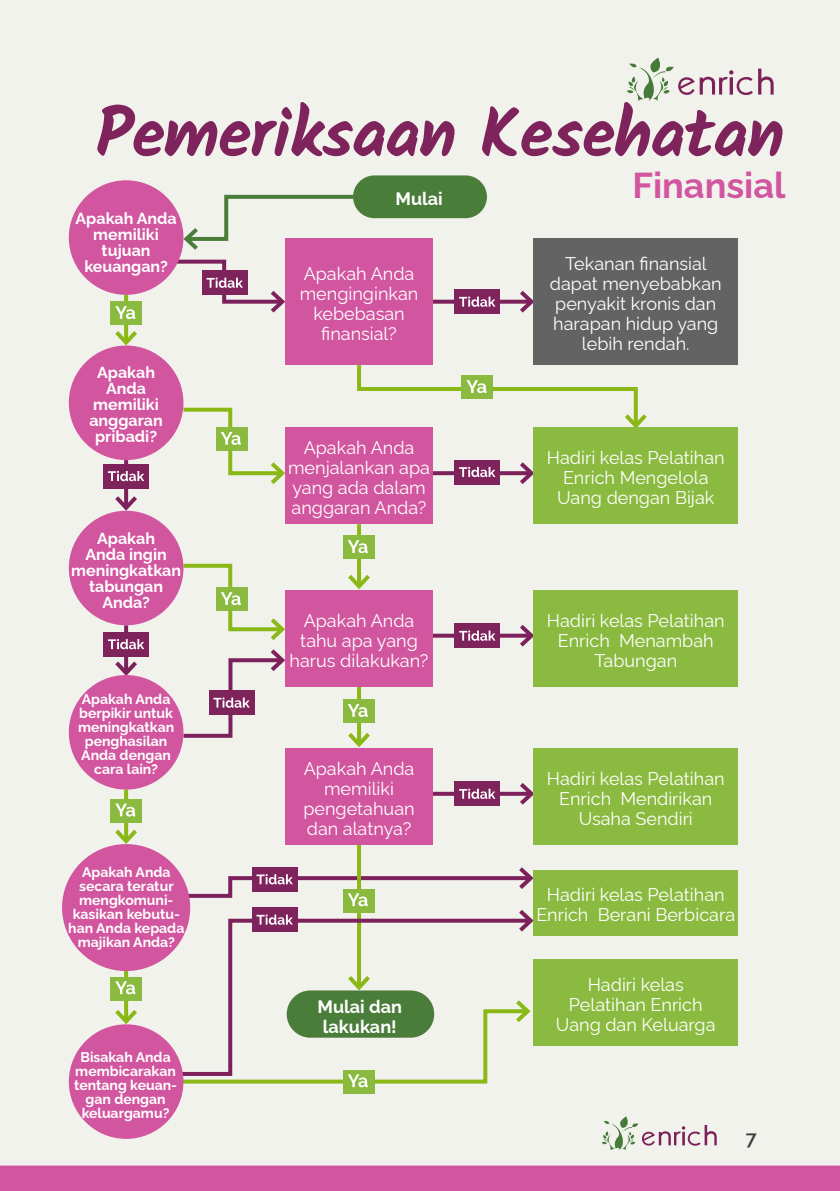
<style>
.page{position:relative;width:840px;height:1191px;background:#fff}
.page>*{position:absolute;margin:0;border:0;box-sizing:border-box;transform-origin:0 0}
.Heading{font:700 68px "Kalam";letter-spacing:-.02em;color:#7e235c}
.Heading-2{font:700 36px "Raleway";color:#d2559f}
.t1{font:600 20px "Raleway";color:#403d3d}
.Basic_body{font:18px/20px "Raleway";color:#fff;text-align:center}
.Basic_body-2{font:700 18px/20px "Raleway";color:#fff}
.Basic_body-3{font:700 16px/16px "Raleway";color:#fff;text-align:center}
.Basic_body-4{font:700 14px/14px "Raleway";color:#fff;text-align:center}
</style>
<div class="page">
<div style="left:0;top:0;width:839px;height:1191px;background:#f2f2ed"></div>
<div style="left:0;top:1165px;width:839px;height:26px;background:#d2559f"></div>
<div style="left:353px;top:175px;width:133px;height:43px;background:#4b7d3a;border-radius:21px"></div>
<hr style="left:357px;top:682px;width:4px;height:62px;background:#8ab817">
<svg style="left:348px;top:728px;width:22px;height:20px"></svg>
<hr style="left:357px;top:844px;width:4px;height:143px;background:#8ab817">
<hr style="left:357px;top:524px;width:4px;height:62px;background:#8ab817">
<svg style="left:348px;top:570px;width:22px;height:20px"></svg>
<svg style="left:432px;top:300px;width:83px;height:4px"></svg>
<svg style="left:515px;top:290px;width:18px;height:23px"></svg>
<svg style="left:432px;top:471px;width:83px;height:4px"></svg>
<svg style="left:515px;top:462px;width:18px;height:22px"></svg>
<svg style="left:432px;top:633px;width:83px;height:4px"></svg>
<svg style="left:515px;top:624px;width:18px;height:23px"></svg>
<svg style="left:432px;top:792px;width:83px;height:4px"></svg>
<svg style="left:515px;top:783px;width:18px;height:22px"></svg>
<svg style="left:124px;top:295px;width:4px;height:32px"></svg>
<svg style="left:115px;top:327px;width:22px;height:18px"></svg>
<svg style="left:124px;top:460px;width:4px;height:32px"></svg>
<svg style="left:111px;top:492px;width:30px;height:21px"></svg>
<svg style="left:124px;top:625px;width:4px;height:32px"></svg>
<svg style="left:111px;top:657px;width:30px;height:20px"></svg>
<svg style="left:124px;top:789px;width:4px;height:36px"></svg>
<svg style="left:111px;top:825px;width:30px;height:21px"></svg>
<svg style="left:124px;top:971px;width:4px;height:34px"></svg>
<svg style="left:115px;top:1005px;width:25px;height:21px"></svg>
<div style="left:69px;top:180px;width:114px;height:115px;background:#d2559f;border-radius:50%"></div>
<div style="left:285px;top:238px;width:147px;height:127px;background:#d2559f"></div>
<div style="left:533px;top:238px;width:204px;height:127px;background:#636363"></div>
<div style="left:69px;top:345px;width:114px;height:115px;background:#d2559f;border-radius:50%"></div>
<div style="left:69px;top:511px;width:114px;height:114px;background:#d2559f;border-radius:50%"></div>
<div style="left:69px;top:675px;width:114px;height:114px;background:#d2559f;border-radius:50%"></div>
<div style="left:62px;top:844px;width:128px;height:127px;background:#d2559f;border-radius:50%"></div>
<div style="left:69px;top:1024px;width:114px;height:114px;background:#d2559f;border-radius:50%"></div>
<div style="left:285px;top:427px;width:147px;height:97px;background:#d2559f"></div>
<div style="left:285px;top:590px;width:147px;height:96px;background:#d2559f"></div>
<div style="left:285px;top:748px;width:147px;height:96px;background:#d2559f"></div>
<div style="left:533px;top:427px;width:204px;height:97px;background:#8aba3f"></div>
<div style="left:533px;top:590px;width:204px;height:96px;background:#8aba3f"></div>
<div style="left:533px;top:748px;width:204px;height:96px;background:#8aba3f"></div>
<div style="left:533px;top:870px;width:204px;height:65px;background:#8aba3f"></div>
<div style="left:533px;top:959px;width:204px;height:86px;background:#8aba3f"></div>
<div style="left:110px;top:302px;width:32px;height:23px;background:#8aba3f"></div>
<svg style="left:115px;top:306px;width:20px;height:13px"></svg>
<svg style="left:179px;top:406px;width:106px;height:78px"></svg>
<svg style="left:357px;top:361px;width:290px;height:71px"></svg>
<div style="left:342px;top:536px;width:32px;height:23px;background:#8aba3f"></div>
<svg style="left:347px;top:540px;width:20px;height:13px"></svg>
<div style="left:110px;top:799px;width:32px;height:23px;background:#8aba3f"></div>
<svg style="left:115px;top:803px;width:20px;height:13px"></svg>
<div style="left:342px;top:1069px;width:32px;height:24px;background:#8aba3f"></div>
<svg style="left:176px;top:971px;width:355px;height:116px"></svg>
<div style="left:342px;top:699px;width:32px;height:24px;background:#8aba3f"></div>
<svg style="left:347px;top:704px;width:20px;height:13px"></svg>
<div style="left:110px;top:977px;width:32px;height:23px;background:#8aba3f"></div>
<svg style="left:115px;top:981px;width:20px;height:13px"></svg>
<div style="left:103px;top:464px;width:46px;height:24px;background:#7e235c"></div>
<svg style="left:108px;top:471px;width:36px;height:10px"></svg>
<svg style="left:168px;top:193px;width:189px;height:120px"></svg>
<div style="left:103px;top:632px;width:46px;height:24px;background:#7e235c"></div>
<svg style="left:108px;top:639px;width:36px;height:10px"></svg>
<svg style="left:179px;top:562px;width:109px;height:177px"></svg>
<div style="left:454px;top:623px;width:45px;height:25px;background:#7e235c"></div>
<svg style="left:459px;top:630px;width:36px;height:11px"></svg>
<div style="left:454px;top:781px;width:45px;height:25px;background:#7e235c"></div>
<svg style="left:459px;top:788px;width:36px;height:11px"></svg>
<svg style="left:179px;top:863px;width:354px;height:72px"></svg>
<div style="left:454px;top:460px;width:45px;height:24px;background:#7e235c"></div>
<svg style="left:459px;top:467px;width:36px;height:10px"></svg>
<div style="left:454px;top:289px;width:45px;height:25px;background:#7e235c"></div>
<svg style="left:459px;top:296px;width:36px;height:11px"></svg>
<svg style="left:601px;top:1116px;width:115px;height:34px"></svg>
<svg style="left:626px;top:58px;width:147px;height:43px"></svg>
<p class="Heading" style="left:96px;top:94px;width:690px">Pemeriksaan Kesehatan</p>
<p class="Heading-2" style="left:632px;top:157px;width:155px">Finansial</p>
<p class="Basic_body-2" style="left:395px;top:187px;width:49px">Mulai</p>
<p class="Basic_body-3" style="left:75px;top:208px;width:103px">Apakah Anda memiliki tujuan keuangan?</p>
<p class="Basic_body-3" style="left:89px;top:363px;width:75px">Apakah<br>Anda memiliki anggaran pribadi?</p>
<p class="Basic_body-3" style="left:71px;top:528px;width:111px">Apakah<br>Anda ingin meningkatkan tabungan<br>Anda?</p>
<p class="Basic_body-4" style="left:78px;top:690px;width:98px">Apakah Anda berpikir untuk meningkatkan penghasilan<br>Anda dengan cara lain?</p>
<p class="Basic_body-4" style="left:68px;top:864px;width:117px">Apakah Anda secara teratur mengkomuni&shy;kasikan kebutu&shy;han Anda kepada majikan Anda?</p>
<p class="Basic_body-4" style="left:74px;top:1049px;width:104px">Bisakah Anda membicarakan tentang keuan&shy;gan dengan keluargamu?</p>
<p class="Basic_body" style="left:299px;top:262px;width:120px">Apakah Anda menginginkan kebebasan finansial?</p>
<p class="Basic_body" style="left:549px;top:252px;width:173px">Tekanan finansial dapat menyebabkan penyakit kronis dan harapan hidup yang lebih rendah.</p>
<p class="Basic_body" style="left:288px;top:436px;width:143px">Apakah Anda menjalankan apa yang ada dalam anggaran Anda?</p>
<p class="Basic_body" style="left:289px;top:608px;width:140px">Apakah Anda tahu apa yang harus dilakukan?</p>
<p class="Basic_body" style="left:303px;top:756px;width:113px">Apakah Anda memiliki pengetahuan dan alatnya?</p>
<p class="Basic_body-2" style="left:317px;top:994px;width:86px">Mulai dan lakukan!</p>
<p class="Basic_body" style="left:546px;top:446px;width:179px">Hadiri kelas Pelatihan<br>Enrich Mengelola<br>Uang dengan Bijak</p>
<p class="Basic_body" style="left:546px;top:608px;width:179px">Hadiri kelas Pelatihan<br>Enrich Menambah<br>Tabungan</p>
<p class="Basic_body" style="left:546px;top:766px;width:179px">Hadiri kelas Pelatihan<br>Enrich Mendirikan<br>Usaha Sendiri</p>
<p class="Basic_body" style="left:536px;top:883px;width:200px">Hadiri kelas Pelatihan<br>Enrich Berani Berbicara</p>
<p class="Basic_body" style="left:555px;top:972px;width:161px">Hadiri kelas<br>Pelatihan Enrich<br>Uang dan Keluarga</p>
<p class="t1" style="left:745px;top:1122px;width:12px">7</p>
</div>
